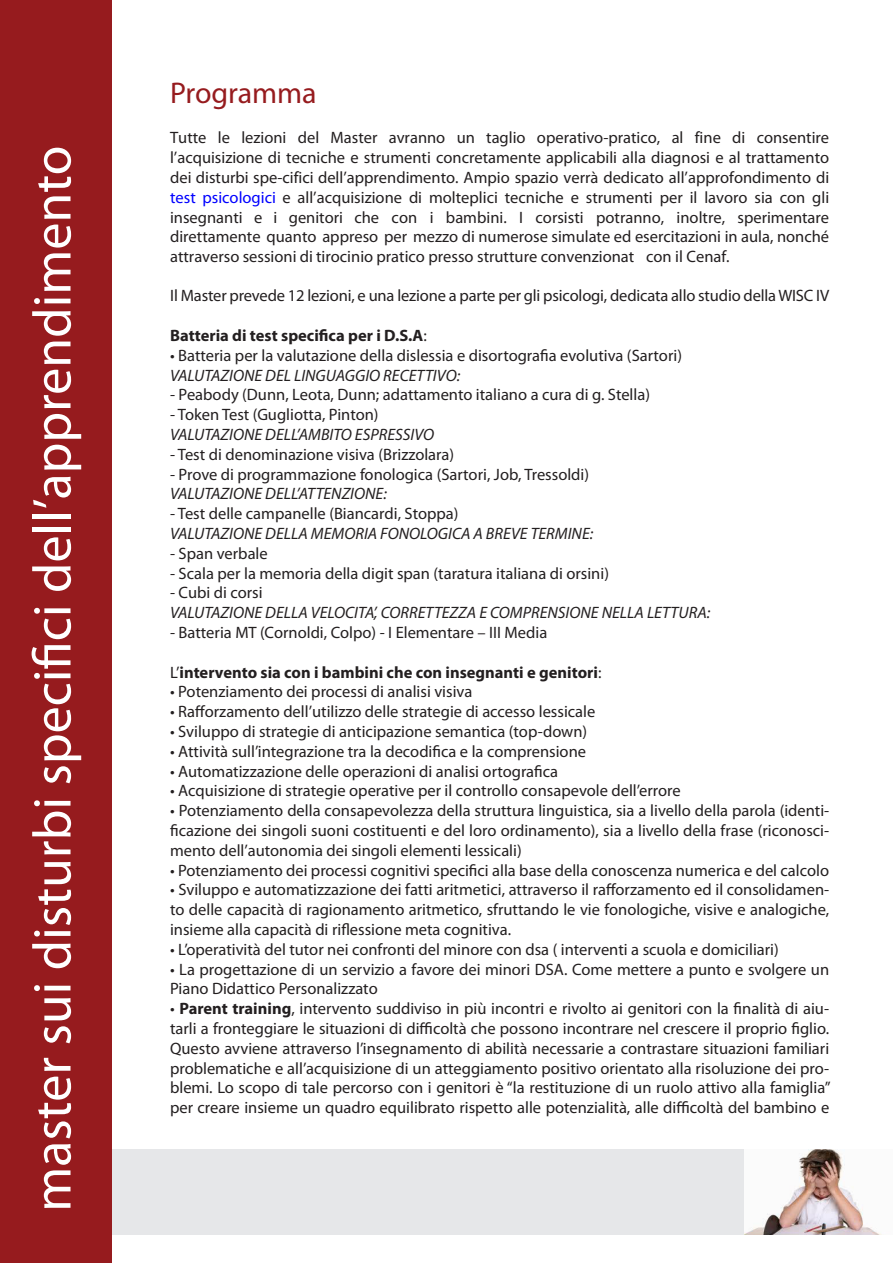
<style>
.page{position:relative;width:893px;height:1263px;background:#fff}
.page>*{position:absolute;margin:0;border:0;box-sizing:border-box;transform-origin:0 0}
.t1{font:54px "Myriad Pro";color:#fff}
.testi{font:30px "Myriad Pro";letter-spacing:-.005em;color:#961b1e}
.testi-2{font:16.5px/19.8px "Myriad Pro";color:#231f20;text-align:justify}
.testi-3{font:italic 16.5px "Myriad Pro";color:#231f20}
.testi-4{font:700 16.5px "Myriad Pro";color:#231f20}
.s1{color:#00f}
.s2{font-weight:400}
.s3{font-weight:700}
</style>
<div class="page">
<div style="left:99px;top:1149px;width:794px;height:85px;background:#e6e7e9"></div>
<img style="left:744px;top:1149px;width:149px;height:85px">
<div style="left:0;top:0;width:112px;height:1263px;background:#961b1e"></div>
<h1 class="t1" style="left:19px;top:1212px;width:1067px;rotate:-90deg">master sui disturbi specifici dell’apprendimento</h1>
<p class="testi" style="left:170px;top:75px;width:148px">Programma</p>
<p class="testi-2" style="left:170px;top:127px;width:661px">Tutte le lezioni del Master avranno un taglio operativo-pratico, al fine di consentire l’acquisizione di tecniche e strumenti concretamente applicabili alla diagnosi e al trattamento dei disturbi spe-cifici dell’apprendimento. Ampio spazio verrà dedicato all’approfondimento di <span class="s1">test psicologici</span> e all’acquisizione di molteplici tecniche e strumenti per il lavoro sia con gli insegnanti e i genitori che con i bambini. I corsisti potranno, inoltre, sperimentare direttamente quanto appreso per mezzo di numerose simulate ed esercitazioni in aula, nonché attraverso sessioni di tirocinio pratico presso strutture convenzionat con il Cenaf.</p>
<p class="testi-2" style="left:170px;top:286px;width:661px">Il Master prevede 12 lezioni, e una lezione a parte per gli psicologi, dedicata allo studio della WISC IV</p>
<p class="testi-4" style="left:170px;top:325px;width:258px">Batteria di test specifica per i D.S.A<span class="s2">:</span></p>
<p class="testi-2" style="left:170px;top:345px;width:513px">• Batteria per la valutazione della dislessia e disortografia evolutiva (Sartori)</p>
<p class="testi-3" style="left:170px;top:365px;width:292px">VALUTAZIONE DEL LINGUAGGIO RECETTIVO:</p>
<p class="testi-2" style="left:170px;top:385px;width:481px">- Peabody (Dunn, Leota, Dunn; adattamento italiano a cura di g. Stella)</p>
<p class="testi-2" style="left:170px;top:404px;width:210px">- Token Test (Gugliotta, Pinton)</p>
<p class="testi-3" style="left:170px;top:424px;width:266px">VALUTAZIONE DELL’AMBITO ESPRESSIVO</p>
<p class="testi-2" style="left:170px;top:444px;width:286px">- Test di denominazione visiva (Brizzolara)</p>
<p class="testi-2" style="left:170px;top:464px;width:421px">- Prove di programmazione fonologica (Sartori, Job, Tressoldi)</p>
<p class="testi-3" style="left:170px;top:484px;width:218px">VALUTAZIONE DELL’ATTENZIONE:</p>
<p class="testi-2" style="left:170px;top:503px;width:290px">- Test delle campanelle (Biancardi, Stoppa)</p>
<p class="testi-3" style="left:170px;top:523px;width:425px">VALUTAZIONE DELLA MEMORIA FONOLOGICA A BREVE TERMINE:</p>
<p class="testi-2" style="left:170px;top:543px;width:99px">- Span verbale</p>
<p class="testi-2" style="left:170px;top:563px;width:440px">- Scala per la memoria della digit span (taratura italiana di orsini)</p>
<p class="testi-2" style="left:170px;top:583px;width:94px">- Cubi di corsi</p>
<p class="testi-3" style="left:170px;top:602px;width:542px">VALUTAZIONE DELLA VELOCITA’, CORRETTEZZA E COMPRENSIONE NELLA LETTURA:</p>
<p class="testi-2" style="left:170px;top:622px;width:379px">- Batteria MT (Cornoldi, Colpo) - I Elementare – III Media</p>
<p class="testi-4" style="left:170px;top:661px;width:433px"><span class="s2">L’</span>intervento sia con i bambini che con insegnanti e genitori<span class="s2">:</span></p>
<p class="testi-2" style="left:170px;top:682px;width:304px">• Potenziamento dei processi di analisi visiva</p>
<p class="testi-2" style="left:170px;top:701px;width:427px">• Rafforzamento dell’utilizzo delle strategie di accesso lessicale</p>
<p class="testi-2" style="left:170px;top:721px;width:419px">• Sviluppo di strategie di anticipazione semantica (top-down)</p>
<p class="testi-2" style="left:170px;top:741px;width:418px">• Attività sull’integrazione tra la decodifica e la comprensione</p>
<p class="testi-2" style="left:170px;top:761px;width:390px">• Automatizzazione delle operazioni di analisi ortografica</p>
<p class="testi-2" style="left:170px;top:781px;width:512px">• Acquisizione di strategie operative per il controllo consapevole dell’errore</p>
<p class="testi-2" style="left:170px;top:800px;width:661px">• Potenziamento della consapevolezza della struttura linguistica, sia a livello della parola (identi&shy;ficazione dei singoli suoni costituenti e del loro ordinamento), sia a livello della frase (riconosci&shy;mento dell’autonomia dei singoli elementi lessicali)</p>
<p class="testi-2" style="left:170px;top:860px;width:660px">• Potenziamento dei processi cognitivi specifici alla base della conoscenza numerica e del calcolo</p>
<p class="testi-2" style="left:170px;top:880px;width:661px">• Sviluppo e automatizzazione dei fatti aritmetici, attraverso il rafforzamento ed il consolidamen&shy;to delle capacità di ragionamento aritmetico, sfruttando le vie fonologiche, visive e analogiche, insieme alla capacità di riflessione meta cognitiva.</p>
<p class="testi-2" style="left:170px;top:939px;width:610px">• L’operatività del tutor nei confronti del minore con dsa ( interventi a scuola e domiciliari)</p>
<p class="testi-2" style="left:170px;top:959px;width:661px">• La progettazione di un servizio a favore dei minori DSA. Come mettere a punto e svolgere un<br>Piano Didattico Personalizzato</p>
<p class="testi-2" style="left:170px;top:998px;width:662px">• <span class="s3">Parent training</span>, intervento suddiviso in più incontri e rivolto ai genitori con la finalità di aiu&shy;tarli a fronteggiare le situazioni di difficoltà che possono incontrare nel crescere il proprio figlio.<br>Questo avviene attraverso l’insegnamento di abilità necessarie a contrastare situazioni familiari problematiche e all’acquisizione di un atteggiamento positivo orientato alla risoluzione dei pro&shy;blemi. Lo scopo di tale percorso con i genitori è “la restituzione di un ruolo attivo alla famiglia” per creare insieme un quadro equilibrato rispetto alle potenzialità, alle difficoltà del bambino e</p>
</div>
